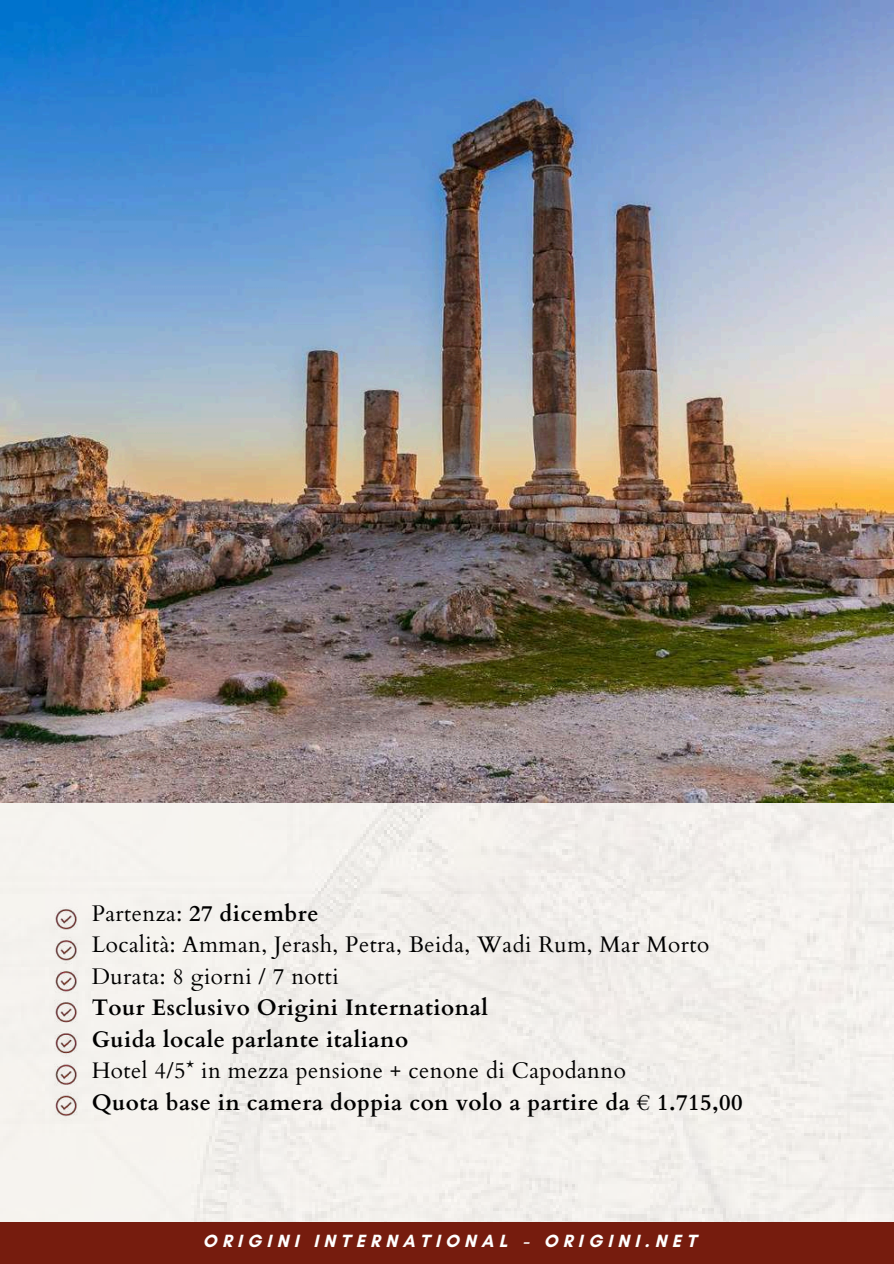
<style>
.page{position:relative;width:894px;height:1264px;background:#fff}
.page>*{position:absolute;margin:0;border:0;box-sizing:border-box;transform-origin:0 0}
.t1{font:22.5px/31.5px "Cardo";letter-spacing:.02em;color:#000}
.t2{font:700 22.5px/31.5px "Cardo";letter-spacing:.02em;color:#000}
.t3{font:700 18px "Glacial Indifference";letter-spacing:.29em;color:#fff}
.s1{font-weight:700}
</style>
<div class="page">
<div style="left:0;top:802px;width:893px;height:420px;background:#f4f1ed"></div>
<img style="left:0;top:0;width:893px;height:802px">
<div style="left:0;top:1222px;width:893px;height:41px;background:#761c0e"></div>
<img style="left:48px;top:902px;width:35px;height:221px">
<p class="t1" style="left:92px;top:897px;width:618px">Partenza: <span class="s1">27 dicembre<br></span>Località: Amman, Jerash, Petra, Beida, Wadi Rum, Mar Morto<br>Durata: 8 giorni / 7 notti</p>
<p class="t2" style="left:92px;top:992px;width:397px">Tour Esclusivo Origini International<br>Guida locale parlante italiano</p>
<p class="t1" style="left:92px;top:1055px;width:535px">Hotel 4/5* in mezza pensione + cenone di Capodanno</p>
<p class="t2" style="left:92px;top:1086px;width:652px">Quota base in camera doppia con volo a partire da € 1.715,00</p>
<p class="t3" style="left:203px;top:1229px;width:494px">ORIGINI INTERNATIONAL - ORIGINI.NET</p>
</div>
